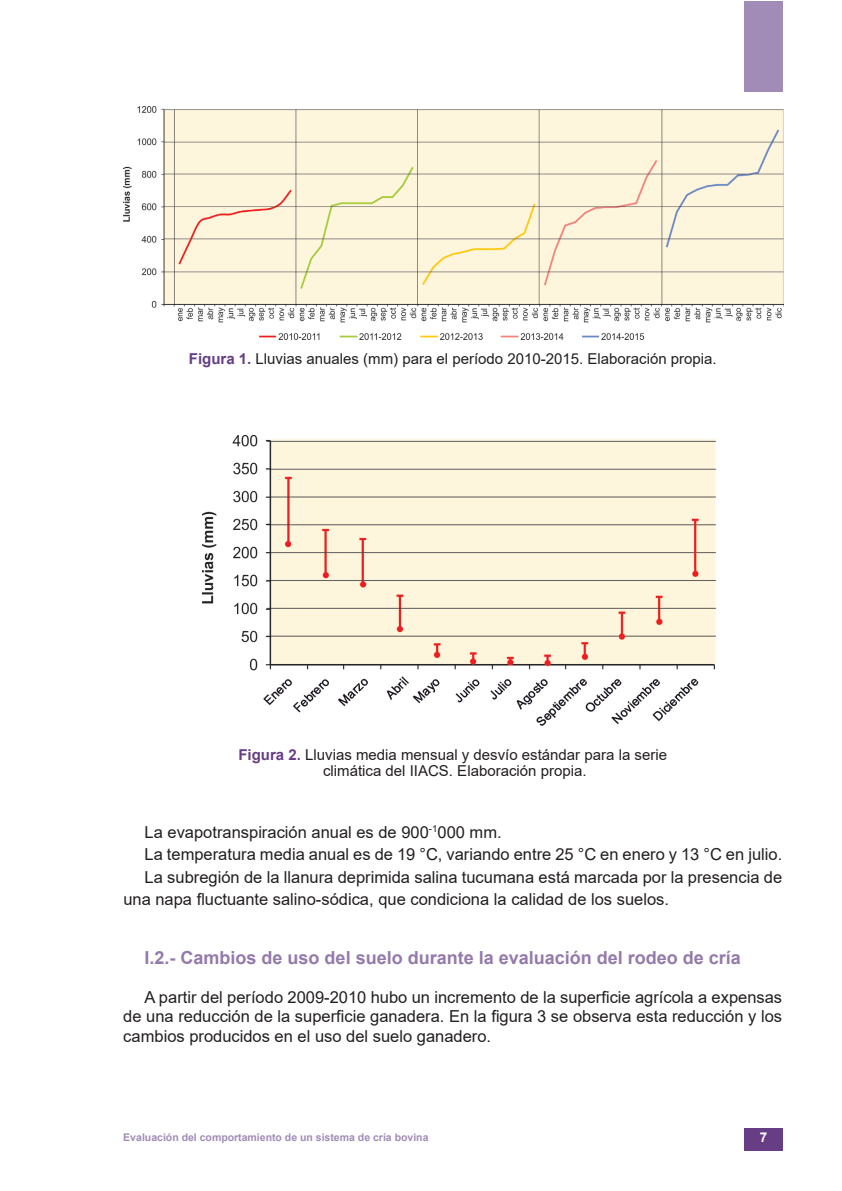
<style>
.page{position:relative;width:842px;height:1191px;background:#fff}
.page>*{position:absolute;margin:0;border:0;box-sizing:border-box;transform-origin:0 0}
.t1{font:700 18px "Arial";color:#947aab}
.t2{font:16.5px/19.5px "Arial";color:#231f20;text-align:justify}
.t3{font:15px/16.5px "Arial";color:#231f20;text-align:center}
.t4{font:700 13.5px "Arial";color:#fff}
.t5{font:700 10.5px "Arial";color:#a18bb7}
.s1{font-weight:700;color:#673e85}
</style>
<div class="page">
<div style="left:744px;top:1128px;width:39px;height:23px;background:#673e85"></div>
<div style="left:744px;top:1px;width:39px;height:91px;background:#a18bb7"></div>
<img style="left:123px;top:106px;width:660px;height:234px">
<img style="left:203px;top:436px;width:513px;height:289px">
<p class="t3" style="left:189px;top:350px;width:529px"><span class="s1">Figura 1.</span> Lluvias anuales (mm) para el período 2010-2015. Elaboración propia.</p>
<p class="t3" style="left:238px;top:746px;width:430px"><span class="s1">Figura 2.</span> Lluvias media mensual y desvío estándar para la serie climática del IIACS. Elaboración propia.</p>
<p class="t2" style="left:145px;top:822px;width:359px">La evapotranspiración anual es de 900<sup>-1</sup>000 mm.</p>
<p class="t2" style="left:145px;top:844px;width:639px">La temperatura media anual es de 19 °C, variando entre 25 °C en enero y 13 °C en julio.</p>
<p class="t2" style="left:145px;top:867px;width:639px">La subregión de la llanura deprimida salina tucumana está marcada por la presencia de</p>
<p class="t2" style="left:123px;top:889px;width:547px">una napa fluctuante salino-sódica, que condiciona la calidad de los suelos.</p>
<p class="t1" style="left:145px;top:944px;width:598px">I.2.- Cambios de uso del suelo durante la evaluación del rodeo de cría</p>
<p class="t2" style="left:123px;top:987px;width:660px;text-indent:21px">A partir del período 2009-2010 hubo un incremento de la superficie agrícola a expensas de una reducción de la superficie ganadera. En la figura 3 se observa esta reducción y los cambios producidos en el uso del suelo ganadero.</p>
<p class="t5" style="left:123px;top:1130px;width:307px">Evaluación del comportamiento de un sistema de cría bovina</p>
<p class="t4" style="left:760px;top:1128px;width:9px">7</p>
</div>
